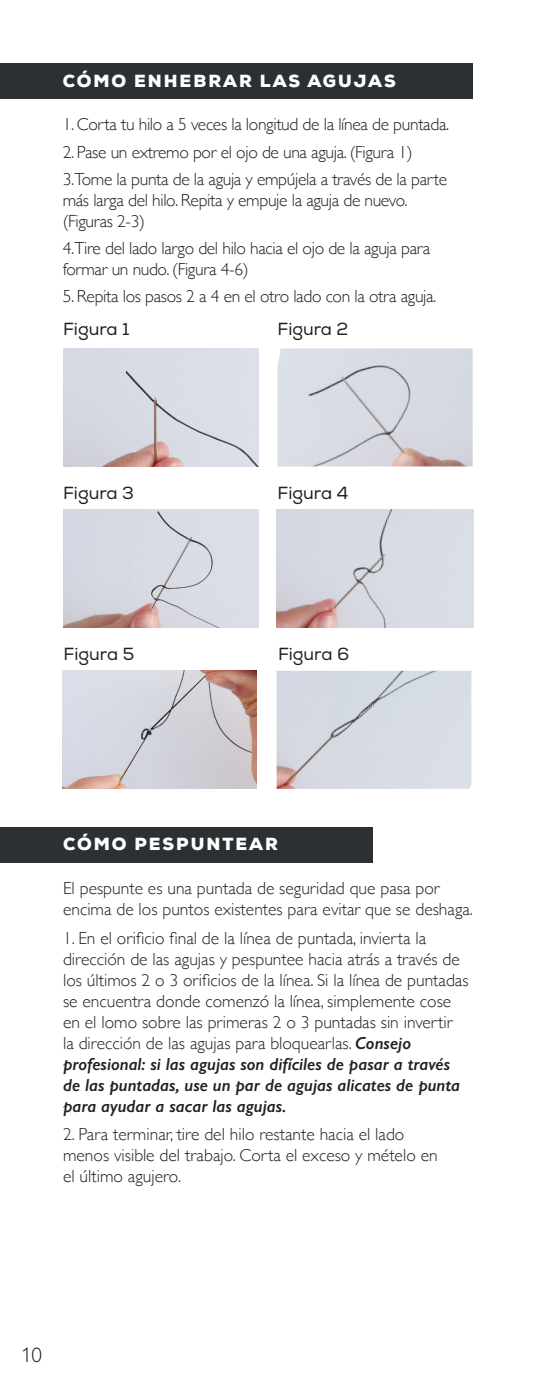
<style>
.page{position:relative;width:536px;height:1386px;background:#fff}
.page>*{position:absolute;margin:0;border:0;box-sizing:border-box;transform-origin:0 0}
.t1{font:300 21px "Gill Sans Nova";color:#231f20}
.t2{font:300 17.5px/21px "Gill Sans";color:#231f20}
.t3{font:300 17.5px/21px "Gill Sans";letter-spacing:-.02em;color:#231f20}
.t4{font:17.5px "Nexa";color:#231f20}
.t5{font:900 17.5px "Nexa";letter-spacing:.115em;color:#fff}
.s1{font-weight:600;font-style:italic}
</style>
<div class="page">
<div style="left:0;top:63px;width:472px;height:36px;background:#2d3032"></div>
<div style="left:0;top:827px;width:373px;height:36px;background:#2d3032"></div>
<img style="left:64px;top:348px;width:194px;height:118px">
<img style="left:277px;top:510px;width:196px;height:118px">
<img style="left:277px;top:348px;width:195px;height:118px">
<img style="left:63px;top:671px;width:193px;height:118px">
<img style="left:64px;top:510px;width:194px;height:118px">
<img style="left:276px;top:671px;width:195px;height:118px">
<p class="t5" style="left:63px;top:69px;width:334px">CÓMO ENHEBRAR LAS AGUJAS</p>
<p class="t3" style="left:63px;top:113px;width:388px">1. Corta tu hilo a 5 veces la longitud de la línea de puntada.</p>
<p class="t3" style="left:63px;top:140px;width:351px">2. Pase un extremo por el ojo de una aguja. (Figura 1)</p>
<p class="t3" style="left:63px;top:168px;width:386px">3.Tome la punta de la aguja y empújela a través de la parte más larga del hilo. Repita y empuje la aguja de nuevo. (Figuras 2-3)</p>
<p class="t3" style="left:63px;top:237px;width:369px">4.Tire del lado largo del hilo hacia el ojo de la aguja para formar un nudo. (Figura 4-6)</p>
<p class="t3" style="left:63px;top:285px;width:375px">5. Repita los pasos 2 a 4 en el otro lado con la otra aguja.</p>
<p class="t4" style="left:63px;top:318px;width:68px">Figura 1</p>
<p class="t4" style="left:277px;top:318px;width:72px">Figura 2</p>
<p class="t4" style="left:63px;top:482px;width:72px">Figura 3</p>
<p class="t4" style="left:64px;top:643px;width:72px">Figura 5</p>
<p class="t4" style="left:277px;top:482px;width:72px">Figura 4</p>
<p class="t4" style="left:278px;top:643px;width:73px">Figura 6</p>
<p class="t5" style="left:63px;top:832px;width:216px">CÓMO PESPUNTEAR</p>
<p class="t2" style="left:63px;top:877px;width:411px">El pespunte es una puntada de seguridad que pasa por encima de los puntos existentes para evitar que se deshaga.</p>
<p class="t2" style="left:63px;top:927px;width:407px">1. En el orificio final de la línea de puntada, invierta la dirección de las agujas y pespuntee hacia atrás a través de los últimos 2 o 3 orificios de la línea. Si la línea de puntadas se encuentra donde comenzó la línea, simplemente cose en el lomo sobre las primeras 2 o 3 puntadas sin invertir<br>la dirección de las agujas para bloquearlas. <span class="s1">Consejo profesional: si las agujas son difíciles de pasar a través de las puntadas, use un par de agujas alicates de punta para ayudar a sacar las agujas.</span></p>
<p class="t2" style="left:63px;top:1123px;width:376px">2. Para terminar, tire del hilo restante hacia el lado menos visible del trabajo. Corta el exceso y mételo en el último agujero.</p>
<p class="t1" style="left:21px;top:1342px;width:22px">10</p>
</div>
